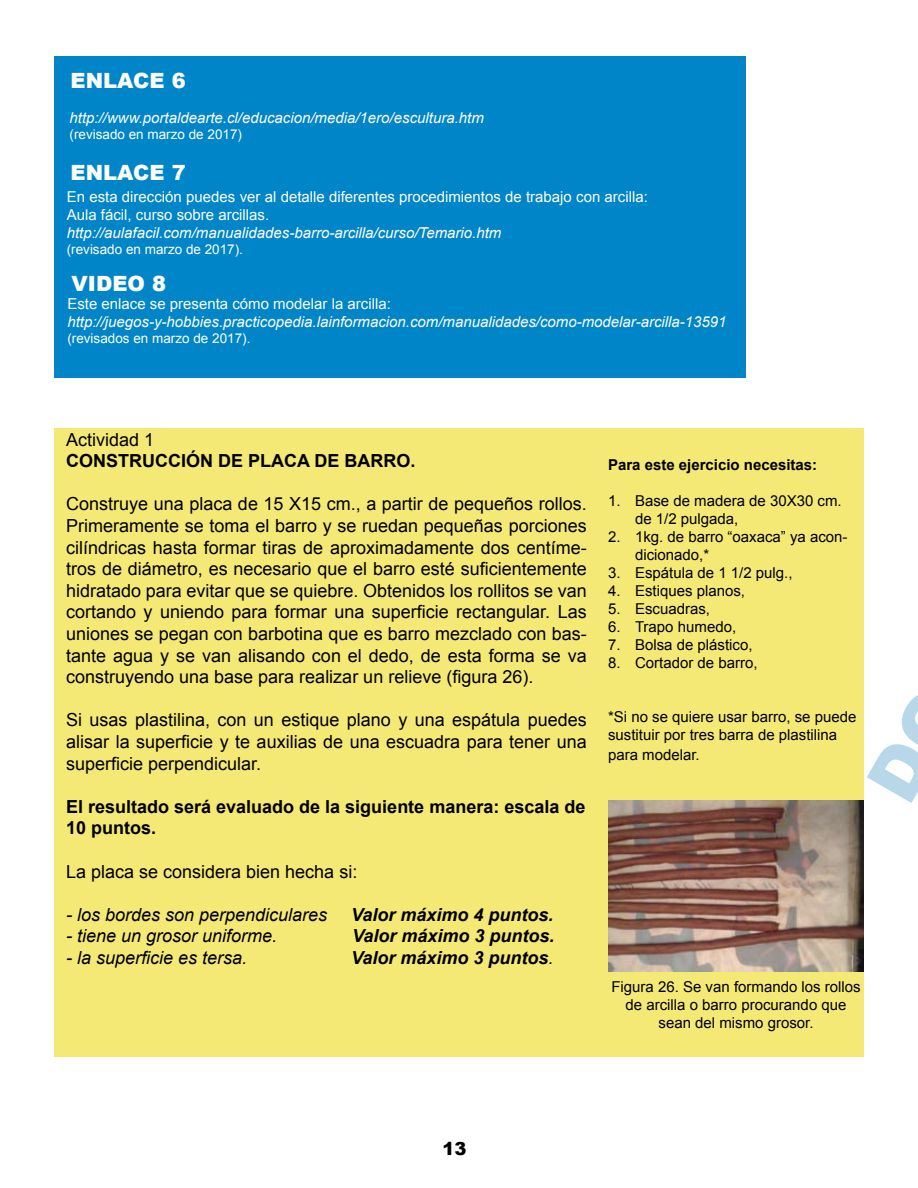
<style>
.page{position:relative;width:918px;height:1188px;background:#fff}
.page>*{position:absolute;margin:0;border:0;box-sizing:border-box;transform-origin:0 0}
.t1{font:900 21px "Arial";color:#fff}
.t2{font:18px/21.6px "Arial";color:#000;text-align:justify}
.t3{font:700 18px/21.6px "Arial";color:#000}
.t4{font:italic 18px "Arial";color:#000}
.t5{font:italic 700 18px "Arial";color:#000}
.t6{font:900 18px "Arial";color:#000}
.t7{font:15px/18px "Arial";color:#000}
.t8{font:italic 15px "Arial";color:#fff}
.t9{font:15px/18px "Arial";color:#fff}
.t10{font:700 15px "Arial";color:#000}
.t11{font:13.5px "Arial";color:#fff}
.s1{font-weight:400}
</style>
<div class="page">
<div style="left:54px;top:56px;width:692px;height:321px;background:#0086c8"></div>
<div style="left:54px;top:428px;width:810px;height:628px;background:#f5e976"></div>
<img style="left:608px;top:800px;width:256px;height:171px">
<p class="t1" style="left:71px;top:65px;width:117px">ENLACE 6</p>
<p class="t8" style="left:70px;top:108px;width:416px">http://www.portaldearte.cl/educacion/media/1ero/escultura.htm</p>
<p class="t11" style="left:70px;top:126px;width:174px">(revisado en marzo de 2017)</p>
<p class="t1" style="left:71px;top:158px;width:117px">ENLACE 7</p>
<p class="t9" style="left:67px;top:188px;width:583px">En esta dirección puedes ver al detalle diferentes procedimientos de trabajo con arcilla:<br>Aula fácil, curso sobre arcillas.</p>
<p class="t8" style="left:67px;top:223px;width:436px">http://aulafacil.com/manualidades-barro-arcilla/curso/Temario.htm</p>
<p class="t11" style="left:67px;top:241px;width:178px">(revisado en marzo de 2017).</p>
<p class="t1" style="left:72px;top:268px;width:96px">VIDEO 8</p>
<p class="t9" style="left:67px;top:295px;width:325px">Este enlace se presenta cómo modelar la arcilla:</p>
<p class="t8" style="left:67px;top:312px;width:661px">http://juegos-y-hobbies.practicopedia.lainformacion.com/manualidades/como-modelar-arcilla-13591</p>
<p class="t11" style="left:67px;top:330px;width:185px">(revisados en marzo de 2017).</p>
<p class="t2" style="left:66px;top:429px;width:90px">Actividad 1</p>
<p class="t3" style="left:66px;top:451px;width:351px">CONSTRUCCIÓN DE PLACA DE BARRO.</p>
<p class="t2" style="left:66px;top:493px;width:522px">Construye una placa de 15 X15 cm., a partir de pequeños rollos.<br>Primeramente se toma el barro y se ruedan pequeñas porciones cilíndricas hasta formar tiras de aproximadamente dos centíme&shy;tros de diámetro, es necesario que el barro esté suficientemente hidratado para evitar que se quiebre. Obtenidos los rollitos se van cortando y uniendo para formar una superficie rectangular. Las uniones se pegan con barbotina que es barro mezclado con bas&shy;tante agua y se van alisando con el dedo, de esta forma se va construyendo una base para realizar un relieve (figura 26).</p>
<p class="t2" style="left:66px;top:709px;width:522px">Si usas plastilina, con un estique plano y una espátula puedes alisar la superficie y te auxilias de una escuadra para tener una superficie perpendicular.</p>
<p class="t3" style="left:66px;top:796px;width:521px">El resultado será evaluado de la siguiente manera: escala de<br>10 puntos.</p>
<p class="t2" style="left:66px;top:861px;width:293px">La placa se considera bien hecha si:</p>
<p class="t4" style="left:66px;top:903px;width:263px">- los bordes son perpendiculares</p>
<p class="t5" style="left:351px;top:903px;width:204px">Valor máximo 4 puntos.</p>
<p class="t4" style="left:66px;top:924px;width:213px">- tiene un grosor uniforme.</p>
<p class="t5" style="left:352px;top:924px;width:204px">Valor máximo 3 puntos.</p>
<p class="t4" style="left:66px;top:946px;width:183px">- la superficie es tersa.</p>
<p class="t5" style="left:351px;top:946px;width:204px">Valor máximo 3 puntos<span class="s1">.</span></p>
<p class="t10" style="left:608px;top:455px;width:211px">Para este ejercicio necesitas:</p>
<p class="t7" style="left:635px;top:492px;width:208px;text-indent:-27px">1. Base de madera de 30X30 cm. de 1/2 pulgada,</p>
<p class="t7" style="left:635px;top:528px;width:214px;text-indent:-27px">2. 1kg. de barro “oaxaca” ya acon&shy;dicionado,*</p>
<p class="t7" style="left:608px;top:564px;width:186px">3. Espátula de 1 1/2 pulg.,</p>
<p class="t7" style="left:608px;top:582px;width:139px">4. Estiques planos,</p>
<p class="t7" style="left:608px;top:600px;width:104px">5. Escuadras,</p>
<p class="t7" style="left:608px;top:618px;width:130px">6. Trapo humedo,</p>
<p class="t7" style="left:608px;top:636px;width:146px">7. Bolsa de plástico,</p>
<p class="t7" style="left:608px;top:654px;width:151px">8. Cortador de barro,</p>
<p class="t7" style="left:608px;top:708px;width:250px">*Si no se quiere usar barro, se puede sustituir por tres barra de plastilina</p>
<p class="t7" style="left:608px;top:745px;width:93px">para modelar.</p>
<p class="t7" style="left:611px;top:978px;width:251px;text-align:center">Figura 26. Se van formando los rollos de arcilla o barro procurando que sean del mismo grosor.</p>
<p class="t6" style="left:443px;top:1136px;width:26px">13</p>
</div>
